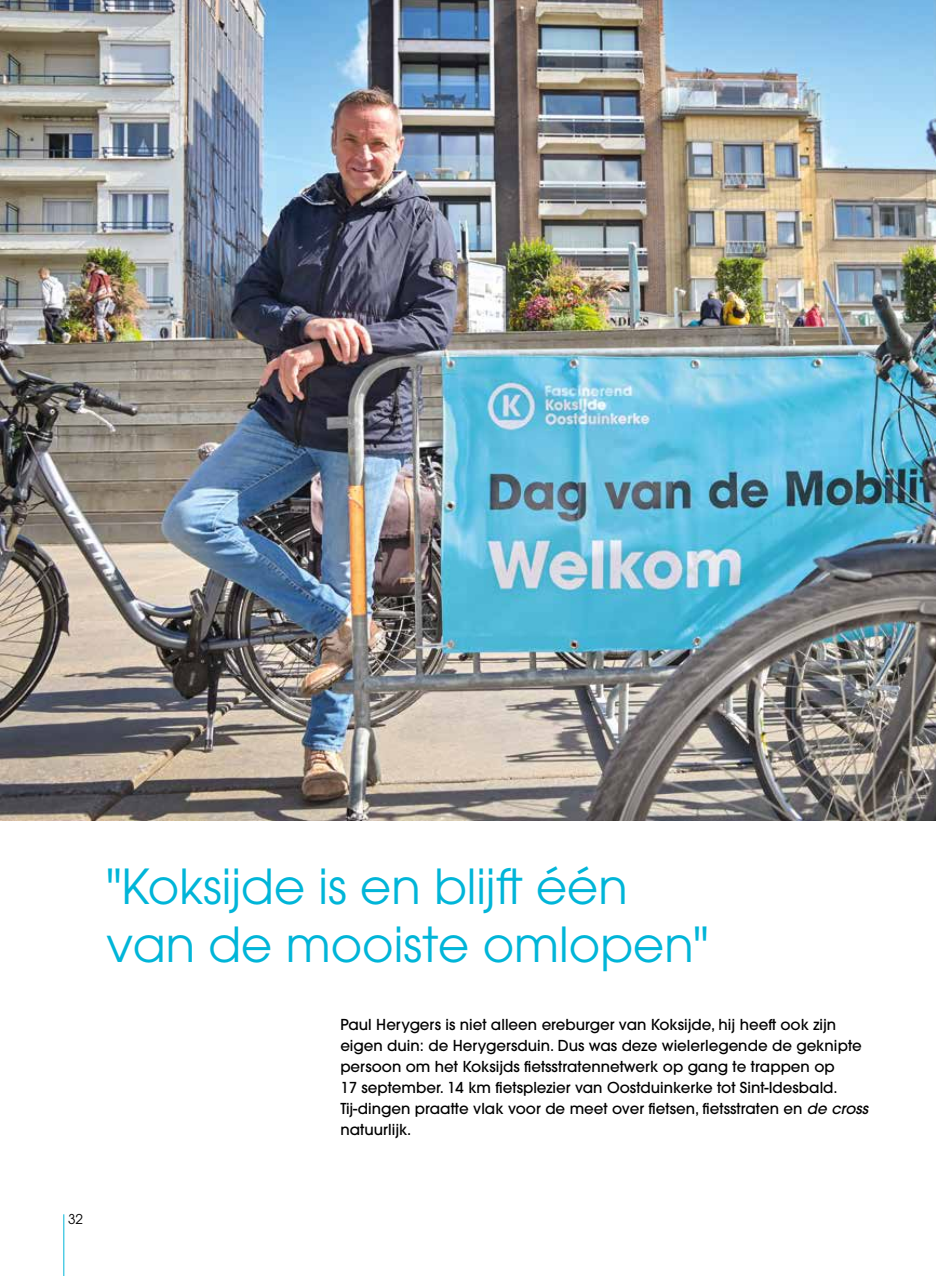
<style>
.page{position:relative;width:936px;height:1276px;background:#fff}
.page>*{position:absolute;margin:0;border:0;box-sizing:border-box;transform-origin:0 0}
.t1{font:48px/57.6px "ITC Avant Garde Pro";color:#00b5d8}
.t2{font:500 15px/21px "ITC Avant Garde Pro";color:#000}
.t3{font:13.5px "ITC Avant Garde Pro";color:#000}
.s1{font-style:italic}
</style>
<div class="page">
<img style="left:0;top:0;width:935px;height:820px">
<hr style="left:63px;top:1214px;width:1px;height:62px;background:#00b5d8">
<h1 class="t1" style="left:106px;top:857px;width:603px">"Koksijde is en blijft één van de mooiste omlopen"</h1>
<p class="t2" style="left:340px;top:1014px;width:532px">Paul Herygers is niet alleen ereburger van Koksijde, hij heeft ook zijn eigen duin: de Herygersduin. Dus was deze wielerlegende de geknipte persoon om het Koksijds fietsstratennetwerk op gang te trappen op<br>17 september. 14 km fietsplezier van Oostduinkerke tot Sint-Idesbald.<br>Tij-dingen praatte vlak voor de meet over fietsen, fietsstraten en <span class="s1">decross </span>natuurlijk.</p>
<p class="t3" style="left:68px;top:1211px;width:16px">32</p>
</div>
